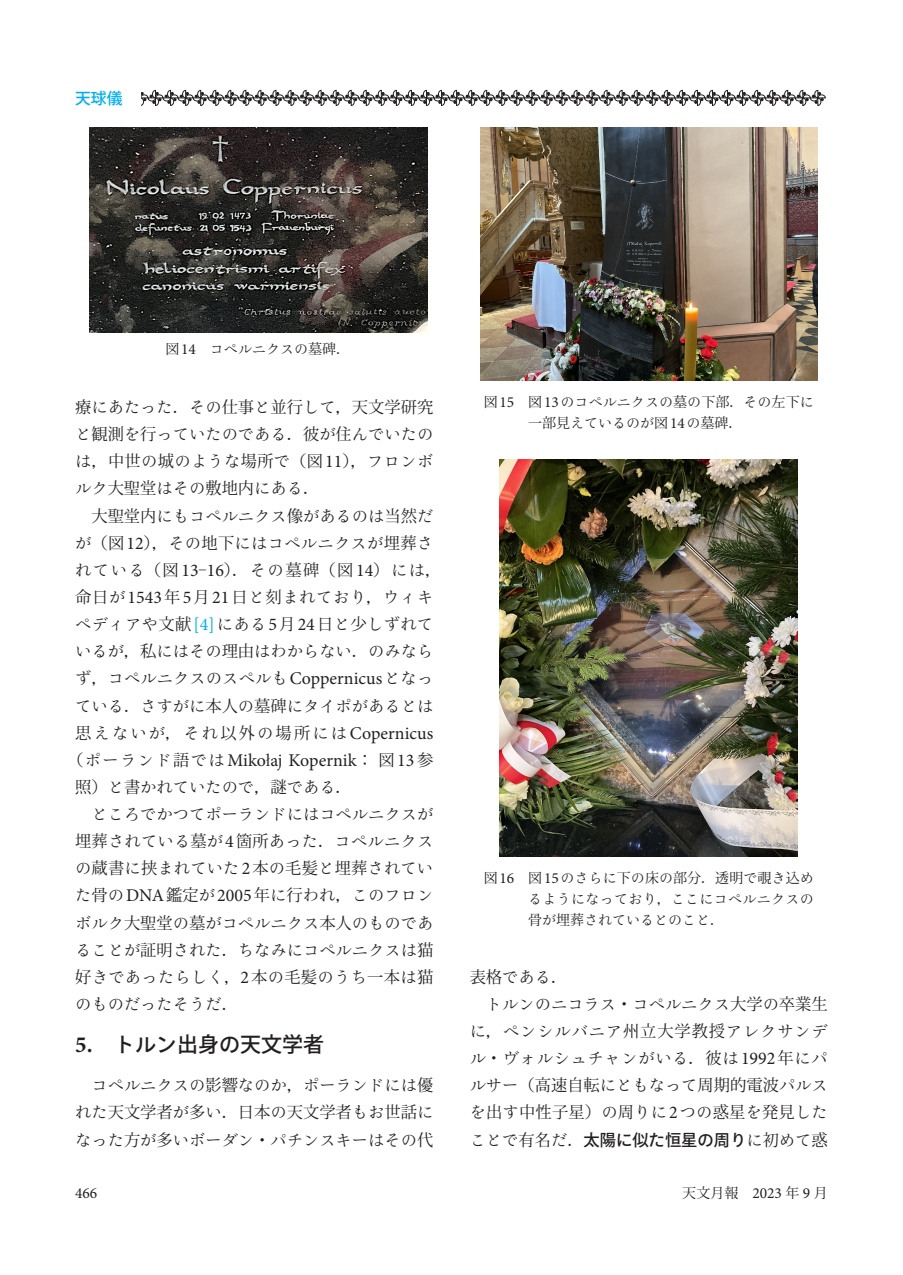
<style>
.page{position:relative;width:903px;height:1275px;background:#fff}
.page>*{position:absolute;margin:0;border:0;box-sizing:border-box;transform-origin:0 0}
.t1{font:500 21px "Koz Go Pr 6 N";color:#231f20}
.t2{font:17.85px/27.1px "Minion Pro";color:#231f20;text-align:center}
.t3{font:16.28px/27.1px "Ryo Text Plus N";color:#231f20;text-align:justify}
.t4{font:16.28px "Koz Min Pr 6 N";color:#231f20}
.t5{font:16.28px "Ryo Text Plus N";letter-spacing:.02em;color:#231f20}
.t6{font:500 15.75px "Koz Go Pr 6 N";color:#00aeef}
.t7{font:15.4px "Minion Pro";color:#231f20}
.t8{font:14px/21px "Ryo Text Plus N";letter-spacing:.005em;color:#231f20}
.t9{font:14px "Koz Min Pr 6 N";color:#231f20}
.s1{font-family:"Koz Min Pr 6 N"}
.s2{font-family:"Minion Pro";font-size:15.4px}
.s3{font-family:"Ryo Text Plus N"}
.s4{font-family:"Minion Pro";font-size:17.85px}
.s5{font-family:"Minion Pro";font-size:17.85px;color:#00aeef}
.s6{font-family:"Koz Min Pr 6 N";font-size:16.28px}
.s7{font-family:"Ryo Text Plus N";font-size:16.28px}
.s8{font-family:"Minion Pro";font-weight:700;font-size:23.1px}
.s9{font-family:"Ryo Gothic Plus N"}
.s10{font-family:"Koz Go Pr 6 N";font-weight:500}
.s11{font-family:"Ryo Gothic Plus N";font-weight:500}
</style>
<div class="page">
<img style="left:480px;top:127px;width:337px;height:253px">
<img style="left:500px;top:460px;width:297px;height:396px">
<img style="left:90px;top:127px;width:337px;height:206px">
<svg style="left:141px;top:90px;width:685px;height:16px"></svg>
<p class="t6" style="left:75px;top:89px;width:65px">天球儀　</p>
<p class="t8" style="left:165px;top:338px;width:186px"><span class="s1">図</span><span class="s2">14</span> コペルニクスの<span class="s1">墓碑．</span></p>
<p class="t4" style="left:75px;top:398px;width:360px">療<span class="s3">にあたった</span>．<span class="s3">その</span>仕事<span class="s3">と</span>並行<span class="s3">して</span>，天文学研究</p>
<p class="t3" style="left:75px;top:421px;width:360px">と<span class="s1">観測</span>を<span class="s1">行</span>っていたのである<span class="s1">．彼</span>が<span class="s1">住</span>んでいたのは<span class="s1">，中世</span>の<span class="s1">城</span>のような<span class="s1">場所</span>で<span class="s1">（図</span><span class="s4">11</span><span class="s1">），</span>フロンボルク<span class="s1">大聖堂</span>はその<span class="s1">敷地内</span>にある<span class="s1">．</span></p>
<p class="t3" style="left:75px;top:502px;width:360px;text-align:right"><span class="s1">大聖堂内</span>にもコペルニクス<span class="s1">像</span>があるのは<span class="s1">当然</span>だが<span class="s1">（図</span><span class="s4">12</span><span class="s1">），</span>その<span class="s1">地下</span>にはコペルニクスが<span class="s1">埋葬</span>さ</p>
<p class="t4" style="left:75px;top:561px;width:368px"><span class="s3">れている</span>（図<span class="s4">13</span>‒<span class="s4">16</span>）．<span class="s3">その</span>墓碑（図<span class="s4">14</span>）<span class="s3">には</span>，</p>
<p class="t3" style="left:75px;top:584px;width:360px"><span class="s1">命日</span>が<span class="s4">1543</span><span class="s1">年</span><span class="s4">5</span><span class="s1">月</span><span class="s4">21</span><span class="s1">日</span>と<span class="s1">刻</span>まれており<span class="s1">，</span>ウィキペディアや<span class="s1">文献</span><span class="s5">[4]</span>にある<span class="s4">5</span><span class="s1">月</span><span class="s4">24</span><span class="s1">日</span>と<span class="s1">少</span>しずれているが<span class="s1">，私</span>にはその<span class="s1">理由</span>はわからない<span class="s1">．</span>のみならず<span class="s1">，</span>コペルニクスのスペルも<span class="s4">Coppernicus</span>となっている<span class="s1">．</span>さすがに<span class="s1">本人</span>の<span class="s1">墓碑</span>にタイポがあるとは</p>
<p class="t2" style="left:67px;top:719px;width:368px"><span class="s6">思</span><span class="s7">えないが</span><span class="s6">，</span><span class="s7">それ</span><span class="s6">以外</span><span class="s7">の</span><span class="s6">場所</span><span class="s7">には</span>Copernicus<span class="s6">（</span><span class="s7">ポーランド</span><span class="s6">語</span><span class="s7">では</span>Miko<span class="s6">ł</span>aj Kopernik<span class="s6">：図</span>13<span class="s6">参</span></p>
<p class="t3" style="left:75px;top:773px;width:278px"><span class="s1">照）</span>と<span class="s1">書</span>かれていたので<span class="s1">，謎</span>である<span class="s1">．</span></p>
<p class="t3" style="left:91px;top:801px;width:343px">ところでかつてポーランドにはコペルニクスが</p>
<p class="t3" style="left:75px;top:828px;width:360px"><span class="s1">埋葬</span>されている<span class="s1">墓</span>が<span class="s4">4</span><span class="s1">箇所</span>あった<span class="s1">．</span>コペルニクス</p>
<p class="t3" style="left:75px;top:855px;width:360px">の<span class="s1">蔵書</span>に<span class="s1">挟</span>まれていた<span class="s4">2</span><span class="s1">本</span>の<span class="s1">毛髪</span>と<span class="s1">埋葬</span>されてい</p>
<p class="t3" style="left:75px;top:882px;width:360px">た<span class="s1">骨</span>の<span class="s4">DNA</span><span class="s1">鑑定</span>が<span class="s4">2005</span><span class="s1">年</span>に<span class="s1">行</span>われ<span class="s1">，</span>このフロン</p>
<p class="t3" style="left:75px;top:909px;width:360px">ボルク<span class="s1">大聖堂</span>の<span class="s1">墓</span>がコペルニクス<span class="s1">本人</span>のものであ</p>
<p class="t3" style="left:75px;top:936px;width:360px">ることが<span class="s1">証明</span>された<span class="s1">．</span>ちなみにコペルニクスは<span class="s1">猫</span></p>
<p class="t5" style="left:75px;top:967px;width:360px"><span class="s1">好</span>きであったらしく<span class="s1">，</span><span class="s4">2</span><span class="s1">本</span>の<span class="s1">毛髪</span>のうち<span class="s1">一本</span>は<span class="s1">猫</span></p>
<p class="t3" style="left:75px;top:990px;width:164px">のものだったそうだ<span class="s1">．</span></p>
<p class="t1" style="left:75px;top:1033px;width:251px"><span class="s8">5.</span> <span class="s9">トルン</span>出身<span class="s9">の</span>天文学者</p>
<p class="t3" style="left:91px;top:1072px;width:343px">コペルニクスの<span class="s1">影響</span>なのか<span class="s1">，</span>ポーランドには<span class="s1">優</span></p>
<p class="t4" style="left:75px;top:1103px;width:360px"><span class="s3">れた</span>天文学者<span class="s3">が</span>多<span class="s3">い</span>．日本<span class="s3">の</span>天文学者<span class="s3">もお</span>世話<span class="s3">に</span></p>
<p class="t3" style="left:75px;top:1126px;width:360px">なった<span class="s1">方</span>が<span class="s1">多</span>いボーダン<span class="s1">・</span>パチンスキーはその<span class="s1">代</span></p>
<p class="t8" style="left:484px;top:391px;width:332px"><span class="s1">図</span><span class="s2">15</span> <span class="s1">図</span><span class="s2">13</span>のコペルニクスの<span class="s1">墓</span>の<span class="s1">下部．</span>その<span class="s1">左下</span>に</p>
<p class="t9" style="left:528px;top:415px;width:216px">一部見<span class="s3">えているのが</span>図<span class="s2">14</span><span class="s3">の</span>墓碑．</p>
<p class="t9" style="left:484px;top:870px;width:332px">図<span class="s2">16</span> 図<span class="s2">15</span><span class="s3">のさらに</span>下<span class="s3">の</span>床<span class="s3">の</span>部分．透明<span class="s3">で</span>覗<span class="s3">き</span>込<span class="s3">め</span></p>
<p class="t8" style="left:528px;top:888px;width:287px">るようになっており<span class="s1">，</span>ここにコペルニクスの<span class="s1">骨</span>が<span class="s1">埋葬</span>されているとのこと<span class="s1">．</span></p>
<p class="t4" style="left:470px;top:968px;width:99px">表格<span class="s3">である</span>．</p>
<p class="t3" style="left:470px;top:990px;width:360px;text-indent:16px">トルンのニコラス<span class="s1">・</span>コペルニクス<span class="s1">大学</span>の<span class="s1">卒業生</span>に<span class="s1">，</span>ペンシルバニア<span class="s1">州立大学教授</span>アレクサンデル<span class="s1">・</span>ヴォルシュチャンがいる<span class="s1">．彼</span>は<span class="s4">1992</span><span class="s1">年</span>にパルサー<span class="s1">（高速自転</span>にともなって<span class="s1">周期的電波</span>パルス</p>
<p class="t4" style="left:470px;top:1103px;width:360px"><span class="s3">を</span>出<span class="s3">す</span>中性子星）<span class="s3">の</span>周<span class="s3">りに</span><span class="s4">2</span><span class="s3">つの</span>惑星<span class="s3">を</span>発見<span class="s3">した</span></p>
<p class="t3" style="left:470px;top:1126px;width:360px">ことで<span class="s1">有名</span>だ<span class="s1">．</span><span class="s10">太陽</span><span class="s11">に</span><span class="s10">似</span><span class="s11">た</span><span class="s10">恒星</span><span class="s11">の</span><span class="s10">周</span><span class="s11">り</span>に<span class="s1">初</span>めて<span class="s1">惑</span></p>
<p class="t7" style="left:75px;top:1182px;width:24px">466</p>
<p class="t9" style="left:682px;top:1185px;width:147px">天文月報　<span class="s2">2023</span> 年 <span class="s2">9</span> 月</p>
</div>
